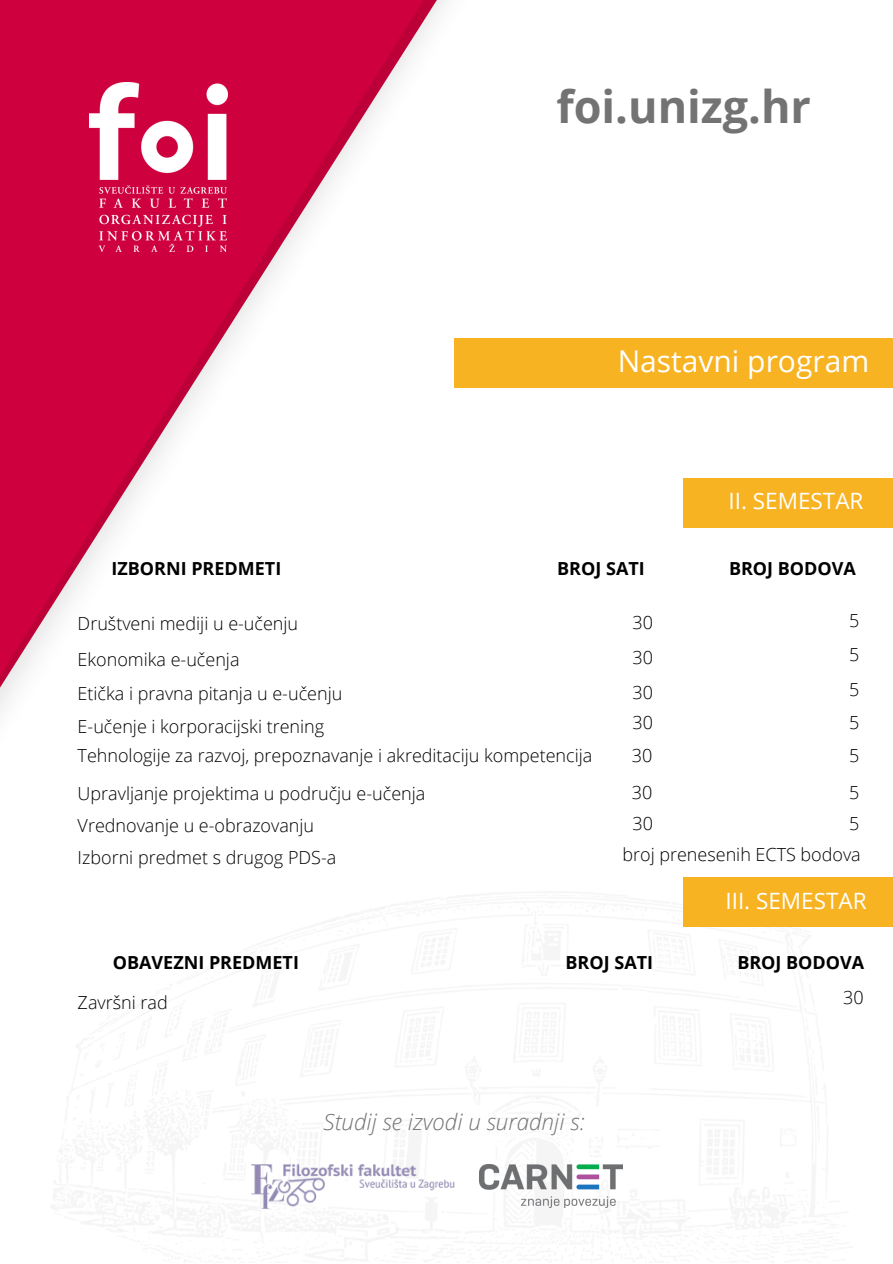
<style>
.page{position:relative;width:893px;height:1264px;background:#fff}
.page>*{position:absolute;margin:0;border:0;box-sizing:border-box;transform-origin:0 0}
.t1{font:700 45px "Open Sans";color:#737373}
.t2{font:30px "Open Sans";color:#fff}
.t3{font:italic 300 22.5px "Open Sans";color:#737373}
.t4{font:22.5px "Open Sans";color:#fff}
.t5{font:300 18px/34px "Open Sans";color:#000}
.t6{font:700 18px "Open Sans";color:#000}
</style>
<div class="page">
<img style="left:0;top:0;width:632px;height:711px">
<div style="left:454px;top:339px;width:438px;height:48px;background:#f8b323"></div>
<div style="left:683px;top:479px;width:209px;height:48px;background:#f8b323"></div>
<div style="left:683px;top:877px;width:209px;height:49px;background:#f8b323"></div>
<img style="left:89px;top:83px;width:138px;height:168px">
<img style="left:251px;top:1164px;width:203px;height:44px">
<img style="left:480px;top:1164px;width:142px;height:43px">
<h1 class="t1" style="left:556px;top:75px;width:256px">foi.unizg.hr</h1>
<h2 class="t2" style="left:617px;top:340px;width:253px">Nastavni program</h2>
<p class="t4" style="left:728px;top:485px;width:136px">II. SEMESTAR</p>
<p class="t6" style="left:111px;top:556px;width:171px">IZBORNI PREDMETI</p>
<p class="t6" style="left:557px;top:556px;width:89px">BROJ SATI</p>
<p class="t6" style="left:729px;top:556px;width:128px">BROJ BODOVA</p>
<p class="t5" style="left:78px;top:606px;width:266px">Društveni mediji u e-učenju<br>Ekonomika e-učenja<br>Etička i pravna pitanja u e-učenju<br>E-učenje i korporacijski trening</p>
<p class="t5" style="left:78px;top:736px;width:516px;line-height:38px">Tehnologije za razvoj, prepoznavanje i akreditaciju kompetencija<br>Upravljanje projektima u području e-učenja</p>
<p class="t5" style="left:78px;top:809px;width:260px;line-height:31.3px">Vrednovanje u e-obrazovanju<br>Izborni predmet s drugog PDS-a</p>
<p class="t5" style="left:632px;top:605px;width:22px">30</p>
<p class="t5" style="left:849px;top:603px;width:12px">5</p>
<p class="t5" style="left:632px;top:640px;width:22px">30</p>
<p class="t5" style="left:849px;top:636px;width:12px">5</p>
<p class="t5" style="left:632px;top:675px;width:22px">30</p>
<p class="t5" style="left:849px;top:672px;width:12px">5</p>
<p class="t5" style="left:632px;top:704px;width:22px">30</p>
<p class="t5" style="left:849px;top:704px;width:12px">5</p>
<p class="t5" style="left:632px;top:737px;width:22px">30</p>
<p class="t5" style="left:849px;top:738px;width:12px">5</p>
<p class="t5" style="left:632px;top:776px;width:23px;line-height:31.2px">30<br>30</p>
<p class="t5" style="left:849px;top:776px;width:12px;line-height:31px">5<br>5</p>
<p class="t5" style="left:622px;top:837px;width:240px">broj prenesenih ECTS bodova</p>
<p class="t4" style="left:725px;top:884px;width:143px">III. SEMESTAR</p>
<p class="t6" style="left:113px;top:949px;width:188px">OBAVEZNI PREDMETI</p>
<p class="t6" style="left:565px;top:949px;width:89px">BROJ SATI</p>
<p class="t6" style="left:737px;top:949px;width:128px">BROJ BODOVA</p>
<p class="t5" style="left:78px;top:984px;width:91px">Završni rad</p>
<p class="t3" style="left:323px;top:1105px;width:263px">Studij se izvodi u suradnji s:</p>
<p class="t5" style="left:843px;top:980px;width:22px">30</p>
</div>
